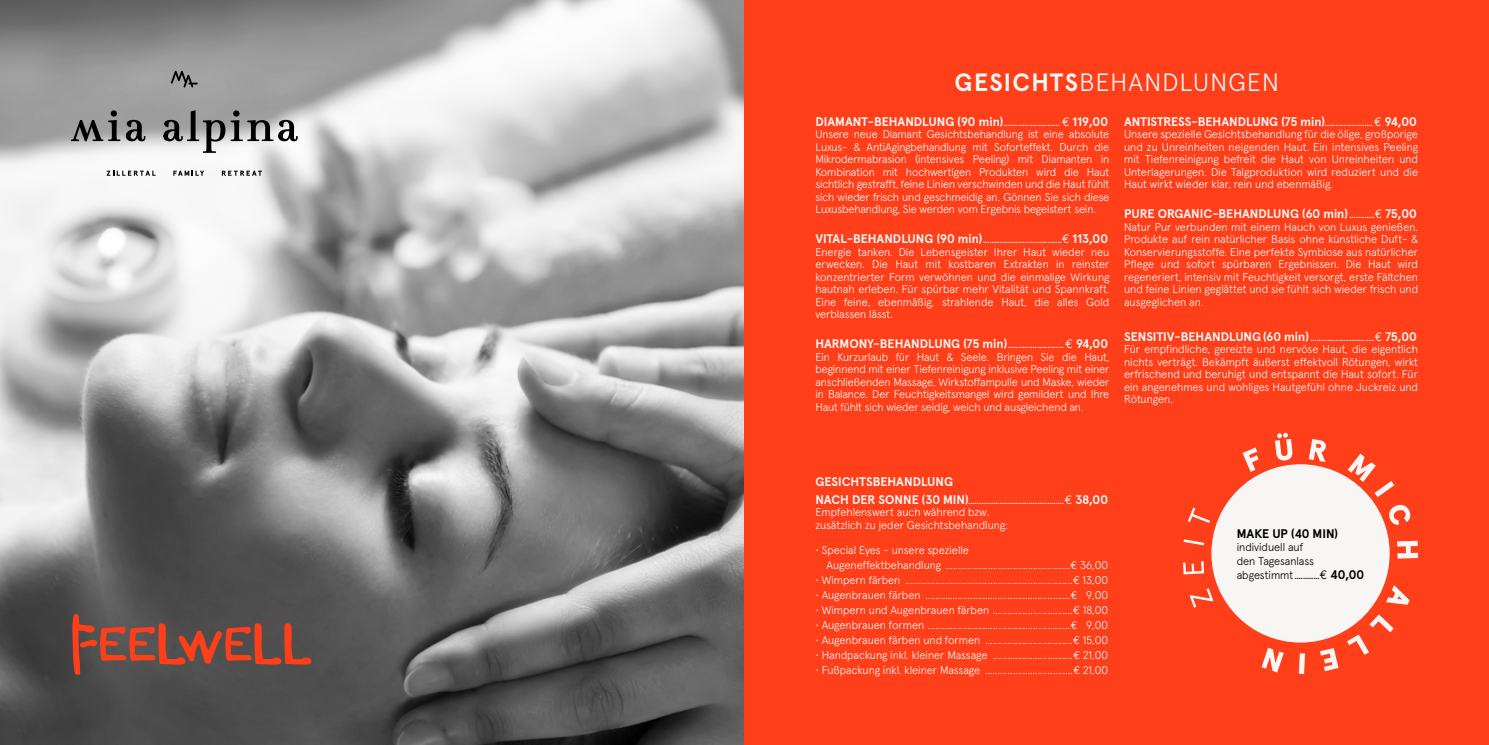
<style>
.page{position:relative;width:1489px;height:745px;background:#fff}
.page>*{position:absolute;margin:0;border:0;box-sizing:border-box;transform-origin:0 0}
.t1{font:74.75px "Dearest John";color:#ff3f19}
.t2{font:300 25px "Apercu";letter-spacing:.05em;color:#f7f6f5}
.t3{font:700 12.5px "Apercu";color:#f7f6f5}
.t4{font:700 12.5px "Apercu";color:#000}
.t5{font:300 11.25px/12.5px "Apercu";color:#f7f6f5;text-align:justify}
.t6{font:300 11.25px/13.8px "Apercu";color:#000}
.t7{font:700 7.5px "Apercu";color:#f7f6f5}
.t8{font:700 7.5px "Apercu";color:#000}
.s1{font-weight:700}
.s2{font-size:7.5px}
.s3{font-family:"Euro Mono";font-weight:400}
.s4{font-size:12.5px}
.s5{font-family:"Euro Mono";font-weight:400;font-size:12.5px}
.s6{font-weight:300;font-size:11.25px}
</style>
<div class="page">
<img style="left:0;top:0;width:744px;height:744px">
<div style="left:744px;top:0;width:744px;height:744px;background:#ff3f19"></div>
<svg style="left:173px;top:170px;width:31px;height:6px"></svg>
<svg style="left:222px;top:170px;width:40px;height:6px"></svg>
<svg style="left:107px;top:170px;width:49px;height:6px"></svg>
<svg style="left:71px;top:110px;width:49px;height:31px;background:#767676"></svg>
<svg style="left:126px;top:120px;width:19px;height:21px"></svg>
<svg style="left:163px;top:110px;width:135px;height:43px"></svg>
<svg style="left:171px;top:71px;width:27px;height:17px"></svg>
<svg style="left:1298px;top:653px;width:6px;height:20px"></svg>
<svg style="left:1261px;top:647px;width:22px;height:25px"></svg>
<svg style="left:1389px;top:504px;width:21px;height:21px"></svg>
<svg style="left:1347px;top:453px;width:47px;height:44px"></svg>
<svg style="left:1386px;top:585px;width:23px;height:19px"></svg>
<svg style="left:1320px;top:648px;width:18px;height:22px"></svg>
<svg style="left:1346px;top:614px;width:47px;height:40px"></svg>
<svg style="left:1397px;top:540px;width:20px;height:18px"></svg>
<svg style="left:1188px;top:507px;width:21px;height:15px"></svg>
<svg style="left:1183px;top:539px;width:21px;height:6px"></svg>
<svg style="left:1183px;top:561px;width:20px;height:13px"></svg>
<svg style="left:1189px;top:588px;width:24px;height:19px"></svg>
<svg style="left:1275px;top:432px;width:17px;height:28px"></svg>
<svg style="left:1242px;top:447px;width:16px;height:24px"></svg>
<svg style="left:1308px;top:439px;width:18px;height:23px"></svg>
<div style="left:1211px;top:464px;width:178px;height:178px;background:#f7f6f5;border-radius:50%"></div>
<h1 class="t1" style="left:71px;top:587px;width:243px">FEELWELL</h1>
<h2 class="t2" style="left:954px;top:63px;width:326px"><span class="s1">GESICHTS</span>BEHANDLUNGEN</h2>
<p class="t3" style="left:815px;top:111px;width:294px">DIAMANT-BEHANDLUNG (90 min)<span class="s2">...........................</span> <span class="s3">€</span> 119,00</p>
<p class="t5" style="left:815px;top:127px;width:295px">Unsere neue Diamant Gesichtsbehandlung ist eine absolute Luxus- &amp; AntiAgingbehandlung mit Soforteffekt. Durch die Mikrodermabrasion (intensives Peeling) mit Diamanten in Kombination mit hochwertigen Produkten wird die Haut sichtlich gestrafft, feine Linien verschwinden und die Haut fühlt sich wieder frisch und geschmeidig an. Gönnen Sie sich diese Luxusbehandlung, Sie werden vom Ergebnis begeistert sein.</p>
<p class="t7" style="left:815px;top:234px;width:294px"><span class="s4">VITAL-BEHANDLUNG (90 min)</span>......................................<span class="s5">€</span> <span class="s4">113,00</span></p>
<p class="t5" style="left:815px;top:244px;width:295px">Energie tanken. Die Lebensgeister Ihrer Haut wieder neu erwecken. Die Haut mit kostbaren Extrakten in reinster konzentrierter Form verwöhnen und die einmalige Wirkung hautnah erleben. Für spürbar mehr Vitalität und Spannkraft.<br>Eine feine, ebenmäßig, strahlende Haut, die alles Gold verblassen lässt.</p>
<p class="t3" style="left:815px;top:334px;width:294px">HARMONY-BEHANDLUNG (75 min)<span class="s2">...........................</span> <span class="s3">€</span> 94,00</p>
<p class="t5" style="left:815px;top:349px;width:295px">Ein Kurzurlaub für Haut &amp; Seele. Bringen Sie die Haut, beginnend mit einer Tiefenreinigung inklusive Peeling mit einer anschließenden Massage, Wirkstoffampulle und Maske, wieder in Balance. Der Feuchtigkeitsmangel wird gemildert und Ihre Haut fühlt sich wieder seidig, weich und ausgleichend an.</p>
<p class="t3" style="left:1123px;top:111px;width:294px">ANTISTRESS-BEHANDLUNG (75 min)<span class="s2">.......................</span> <span class="s3">€</span> 94,00</p>
<p class="t5" style="left:1123px;top:127px;width:295px">Unsere spezielle Gesichtsbehandlung für die ölige, großporige und zu Unreinheiten neigenden Haut. Ein intensives Peeling mit Tiefenreinigung befreit die Haut von Unreinheiten und Unterlagerungen. Die Talgproduktion wird reduziert und die Haut wirkt wieder klar, rein und ebenmäßig.</p>
<p class="t3" style="left:1123px;top:204px;width:294px">PURE ORGANIC-BEHANDLUNG (60 min) <span class="s2">............</span><span class="s3">€</span> 75,00</p>
<p class="t5" style="left:1123px;top:219px;width:295px">Natur Pur verbunden mit einem Hauch von Luxus genießen.<br>Produkte auf rein natürlicher Basis ohne künstliche Duft- &amp; Konservierungsstoffe. Eine perfekte Symbiose aus natürlicher Pflege und sofort spürbaren Ergebnissen. Die Haut wird regeneriert, intensiv mit Feuchtigkeit versorgt, erste Fältchen und feine Linien geglättet und sie fühlt sich wieder frisch und ausgeglichen an.</p>
<p class="t3" style="left:1123px;top:326px;width:294px">SENSITIV-BEHANDLUNG (60 min) <span class="s2">...............................</span><span class="s3">€</span> 75,00</p>
<p class="t5" style="left:1123px;top:342px;width:295px">Für empfindliche, gereizte und nervöse Haut, die eigentlich nichts verträgt. Bekämpft äußerst effektvoll Rötungen, wirkt erfrischend und beruhigt und entspannt die Haut sofort. Für ein angenehmes und wohliges Hautgefühl ohne Juckreiz und Rötungen.</p>
<p class="t3" style="left:815px;top:472px;width:139px">GESICHTSBEHANDLUNG</p>
<p class="t7" style="left:815px;top:495px;width:294px"><span class="s4">NACH DER SONNE (30 MIN)</span>..............................................<span class="s5">€</span> <span class="s4">38,00</span></p>
<p class="t5" style="left:815px;top:504px;width:194px">Empfehlenswert auch während bzw. zusätzlich zu jeder Gesichtsbehandlung:</p>
<p class="t5" style="left:826px;top:541px;width:283px;line-height:15px;text-indent:-11px">• Special Eyes - unsere spezielle<br>Augeneffektbehandlung ..................................................<span class="s3">€</span> 36,00</p>
<p class="t5" style="left:815px;top:572px;width:294px">• Wimpern färben ...................................................................<span class="s3">€</span> 13,00</p>
<p class="t5" style="left:815px;top:587px;width:294px">• Augenbrauen färben ..........................................................<span class="s3">€</span> 9,00</p>
<p class="t5" style="left:815px;top:602px;width:294px">• Wimpern und Augenbrauen färben ................................<span class="s3">€</span> 18,00</p>
<p class="t5" style="left:815px;top:617px;width:294px">• Augenbrauen formen .........................................................<span class="s3">€</span> 9,00</p>
<p class="t5" style="left:815px;top:632px;width:294px">• Augenbrauen färben und formen ...................................<span class="s3">€</span> 15,00</p>
<p class="t5" style="left:815px;top:647px;width:294px">• Handpackung inkl. kleiner Massage ................................<span class="s3">€</span> 21,00</p>
<p class="t5" style="left:815px;top:662px;width:294px">• Fußpackung inkl. kleiner Massage ...................................<span class="s3">€</span> 21,00</p>
<p class="t4" style="left:1236px;top:523px;width:103px">MAKE UP (40 MIN)</p>
<p class="t6" style="left:1236px;top:539px;width:79px">individuell auf den Tagesanlass</p>
<p class="t8" style="left:1236px;top:570px;width:129px"><span class="s6">abgestimmt</span> ............<span class="s5">€</span> <span class="s4">40,00</span></p>
</div>
